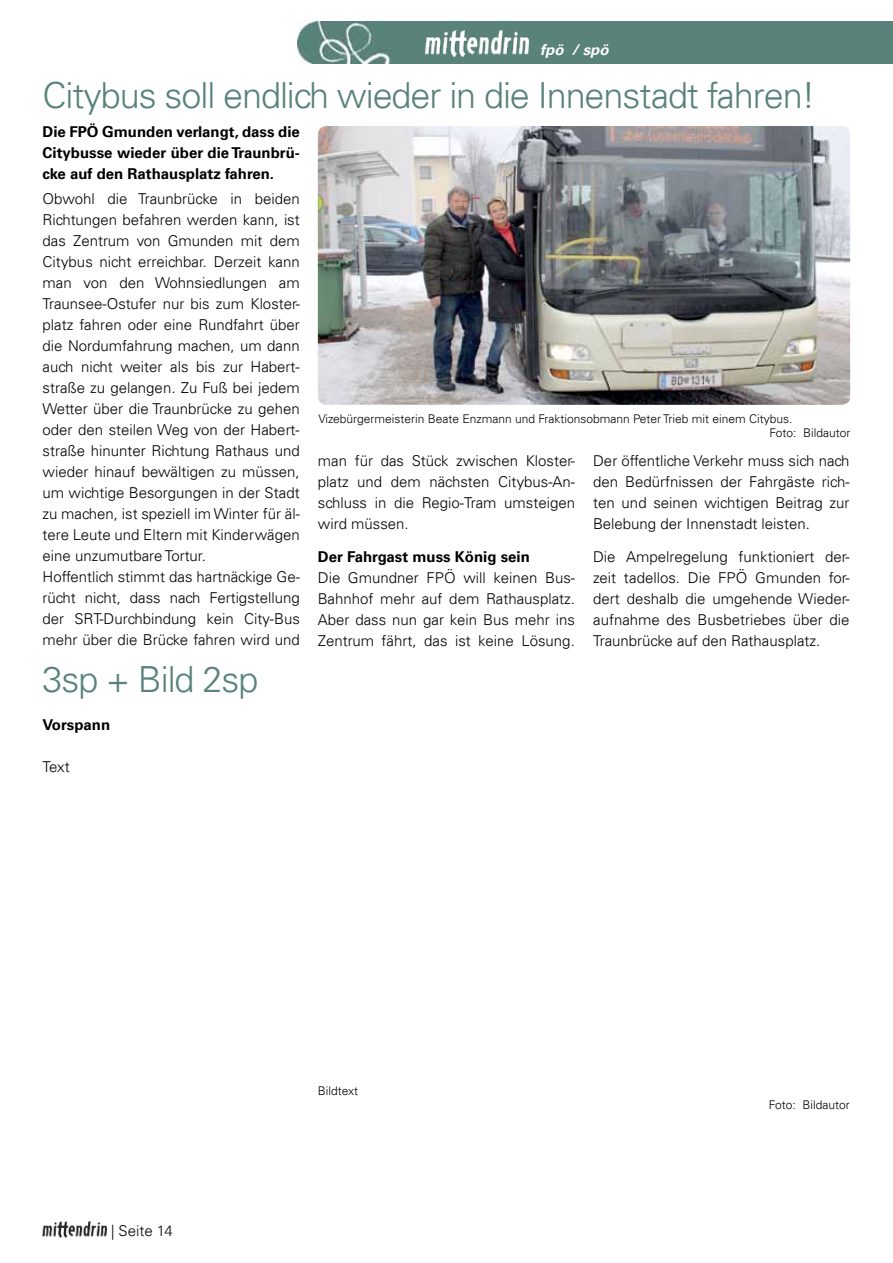
<style>
.page{position:relative;width:893px;height:1263px;background:#fff}
.page>*{position:absolute;margin:0;border:0;box-sizing:border-box;transform-origin:0 0}
.t1{font:300 36px "Univers LT";letter-spacing:-.03em;color:#58827b}
.t2{font:300 15px/21px "Univers LT";color:#000;text-align:justify}
.t3{font:700 15px/21px "Univers LT";color:#000;text-align:justify}
.t4{font:italic 700 15px "Univers LT";color:#fff}
.t5{font:300 12px/14.4px "Univers LT";color:#000}
</style>
<div class="page">
<img style="left:298px;top:21px;width:595px;height:43px">
<img style="left:426px;top:31px;width:103px;height:26px">
<img style="left:43px;top:1221px;width:63px;height:16px">
<img style="left:318px;top:126px;width:532px;height:279px">
<p class="t4" style="left:540px;top:40px;width:74px">fpö /spö</p>
<h1 class="t1" style="left:43px;top:73px;width:775px">Citybus soll endlich wieder in die Innenstadt fahren!</h1>
<p class="t3" style="left:43px;top:121px;width:259px">Die FPÖ Gmunden verlangt, dass die Citybusse wieder über die Traunbrü&shy;cke auf den Rathausplatz fahren.</p>
<p class="t2" style="left:43px;top:188px;width:259px;text-align:left">Obwohl die Traunbrücke in beiden Richtungen befahren werden kann, ist das Zentrum von Gmunden mit dem Citybus nicht erreichbar. Derzeit kann man von den Wohnsiedlungen am Traunsee-Ostufer nur bis zum Kloster&shy;platz fahren oder eine Rundfahrt über die Nordumfahrung machen, um dann auch nicht weiter als bis zur Habert&shy;straße zu gelangen. Zu Fuß bei jedem Wetter über die Traunbrücke zu gehen oder den steilen Weg von der Habert&shy;straße hinunter Richtung Rathaus und wieder hinauf bewältigen zu müssen, um wichtige Besorgungen in der Stadt zu machen, ist speziell im Winter für äl&shy;tere Leute und Eltern mit Kinderwägen eine unzumutbare Tortur.<br>Hoffentlich stimmt das hartnäckige Ge&shy;rücht nicht, dass nach Fertigstellung der SRT-Durchbindung kein City-Bus mehr über die Brücke fahren wird und</p>
<h1 class="t1" style="left:43px;top:658px;width:217px">3sp + Bild 2sp</h1>
<p class="t3" style="left:43px;top:714px;width:69px">Vorspann</p>
<p class="t2" style="left:43px;top:756px;width:29px">Text</p>
<p class="t5" style="left:770px;top:411px;width:82px;text-indent:-451px">Vizebürgermeisterin Beate Enzmann und Fraktionsobmann Peter Trieb mit einem Citybus.<br>Foto: Bildautor</p>
<p class="t2" style="left:318px;top:450px;width:259px">man für das Stück zwischen Kloster&shy;platz und dem nächsten Citybus-An&shy;schluss in die Regio-Tram umsteigen wird müssen.</p>
<p class="t3" style="left:318px;top:547px;width:214px">Der Fahrgast muss König sein</p>
<p class="t2" style="left:318px;top:567px;width:259px">Die Gmundner FPÖ will keinen Bus-Bahnhof mehr auf dem Rathausplatz.<br>Aber dass nun gar kein Bus mehr ins Zentrum fährt, das ist keine Lösung.</p>
<p class="t2" style="left:593px;top:450px;width:258px">Der öffentliche Verkehr muss sich nach den Bedürfnissen der Fahrgäste rich&shy;ten und seinen wichtigen Beitrag zur Belebung der Innenstadt leisten.</p>
<p class="t2" style="left:593px;top:546px;width:258px">Die Ampelregelung funktioniert der&shy;zeit tadellos. Die FPÖ Gmunden for&shy;dert deshalb die umgehende Wieder&shy;aufnahme des Busbetriebes über die Traunbrücke auf den Rathausplatz.</p>
<p class="t2" style="left:111px;top:1220px;width:63px">| Seite 14</p>
<p class="t5" style="left:318px;top:1083px;width:42px">Bildtext</p>
<p class="t5" style="left:769px;top:1098px;width:82px">Foto: Bildautor</p>
</div>
